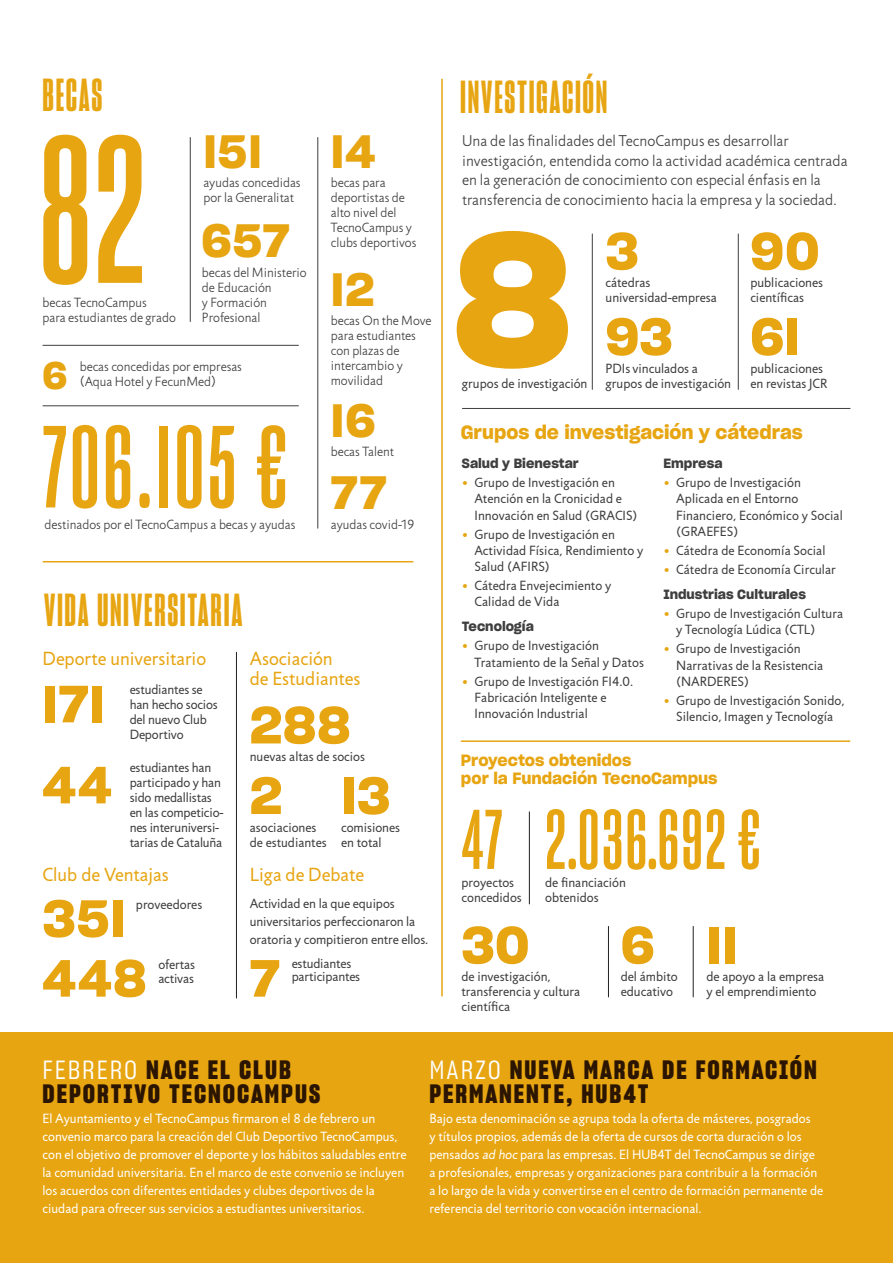
<style>
.page{position:relative;width:893px;height:1263px;background:#fff}
.page>*{position:absolute;margin:0;border:0;box-sizing:border-box;transform-origin:0 0}
.t1{font:204px "Sharp Grotesk Sm Bold 10";color:#e7a512}
.t2{font:185.1px "Sharp Grotesk Sm Bold 20";color:#e7a512}
.t3{font:113.7px "Sharp Grotesk Sm Bold 10";letter-spacing:.03em;color:#e7a512}
.t4{font:82.5px "Sharp Grotesk Sm Bold 10";letter-spacing:.025em;color:#e7a512}
.t5{font:51px/81px "Sharp Grotesk Sm Bold 20";letter-spacing:.02em;color:#e7a512}
.t6{font:45.6px "Sharp Grotesk Sm Bold 20";letter-spacing:.025em;color:#e7a512}
.t7{font:45px "Sharp Grotesk Bold 10";letter-spacing:.04em;color:#e7a512}
.t8{font:37.65px "Sharp Grotesk Sm Bold 20";color:#e7a512}
.t9{font:25.95px/24px "Sharp Grotesk Bold 15";letter-spacing:.075em;color:#2b1500}
.t10{font:19.2px/20.1px "Jigsaw";color:#e7a512}
.t11{font:18.75px "Sharp Grotesk Sm Bold 20";color:#e7a512}
.t12{font:15.9px/17.9px "Sharp Grotesk Sm Bold 20";color:#e7a512}
.t13{font:300 15.75px/19.5px "Jigsaw";letter-spacing:.005em;color:#3e3e3f}
.t14{font:13.5px/15px "Jigsaw";color:#3e3e3f}
.t15{font:13.5px/18px "Jigsaw";color:#fff}
.t16{font:300 13.5px/15px "Jigsaw";color:#3e3e3f}
.t17{font:13.05px "Sharp Grotesk Sm Bold 20";color:#3e3e3f}
.s1{color:#e7a512}
.s2{font-family:"Sharp Grotesk Book 15";color:#fff}
.s3{font-style:italic}
</style>
<div class="page">
<div style="left:0;top:1033px;width:893px;height:230px;background:#e7a512"></div>
<hr style="left:43px;top:561px;width:370px;height:1px;background:#e7a512">
<hr style="left:236px;top:652px;width:1px;height:346px;background:#231f20">
<hr style="left:529px;top:812px;width:1px;height:92px;background:#231f20">
<hr style="left:608px;top:926px;width:1px;height:71px;background:#231f20">
<hr style="left:693px;top:926px;width:1px;height:71px;background:#231f20">
<hr style="left:441px;top:79px;width:2px;height:917px;background:#e7a512">
<hr style="left:461px;top:740px;width:389px;height:2px;background:#e7a512">
<hr style="left:190px;top:137px;width:1px;height:185px;background:#3e3e3f">
<hr style="left:592px;top:234px;width:1px;height:155px;background:#3e3e3f">
<hr style="left:462px;top:408px;width:388px;height:1px;background:#3e3e3f">
<hr style="left:738px;top:234px;width:1px;height:155px;background:#3e3e3f">
<hr style="left:43px;top:405px;width:255px;height:1px;background:#3e3e3f">
<hr style="left:43px;top:345px;width:255px;height:1px;background:#3e3e3f">
<hr style="left:317px;top:137px;width:1px;height:391px;background:#3e3e3f">
<h3 class="t7" style="left:43px;top:68px;width:61px">BECAS</h3>
<h3 class="t7" style="left:460px;top:70px;width:149px">INVESTIGACIÓN</h3>
<h1 class="t1" style="left:38px;top:88px;width:109px">82</h1>
<p class="t16" style="left:43px;top:295px;width:135px">becas TecnoCampus<br>para estudiantes de grado</p>
<h3 class="t6" style="left:203px;top:115px;width:60px">I5I</h3>
<p class="t16" style="left:203px;top:175px;width:99px">ayudas concedidas por la Generalitat</p>
<h3 class="t6" style="left:202px;top:204px;width:90px">657</h3>
<p class="t16" style="left:202px;top:265px;width:106px">becas del Ministerio de Educación<br>y Formación<br>Profesional</p>
<h3 class="t8" style="left:43px;top:345px;width:26px">6</h3>
<p class="t16" style="left:80px;top:360px;width:164px">becas concedidas por empresas (Aqua Hotel y FecunMed)</p>
<h3 class="t3" style="left:43px;top:399px;width:247px">706.I05 €</h3>
<h3 class="t6" style="left:331px;top:115px;width:46px">I4</h3>
<p class="t16" style="left:331px;top:175px;width:87px">becas para deportistas de alto nivel del<br>TecnoCampus y clubs deportivos</p>
<h3 class="t6" style="left:331px;top:253px;width:45px">I2</h3>
<p class="t16" style="left:331px;top:313px;width:102px">becas On the Move para estudiantes con plazas de intercambio y movilidad</p>
<h3 class="t6" style="left:331px;top:384px;width:46px">I6</h3>
<p class="t16" style="left:331px;top:444px;width:65px">becas Talent</p>
<h3 class="t6" style="left:331px;top:456px;width:57px">77</h3>
<p class="t16" style="left:45px;top:517px;width:252px">destinados por el TecnoCampus a becas y ayudas</p>
<p class="t16" style="left:331px;top:517px;width:85px">ayudas covid-19</p>
<h3 class="t7" style="left:44px;top:583px;width:200px">VIDA UNIVERSITARIA</h3>
<h3 class="t10" style="left:43px;top:649px;width:165px">Deporte universitario</h3>
<h3 class="t10" style="left:250px;top:649px;width:112px">Asociación<br>de Estudiantes</h3>
<p class="t14" style="left:130px;top:682px;width:90px">estudiantes se han hecho socios del nuevo Club<br>Deportivo</p>
<p class="t14" style="left:130px;top:761px;width:95px">estudiantes han participado y han sido medallistas en las competicio&shy;nes interuniversi&shy;tarias de Cataluña</p>
<h3 class="t5" style="left:43px;top:660px;width:71px">I7I<br>44</h3>
<h3 class="t5" style="left:250px;top:681px;width:102px">288</h3>
<p class="t14" style="left:250px;top:750px;width:117px">nuevas altas de socios</p>
<h3 class="t5" style="left:250px;top:752px;width:34px">2</h3>
<p class="t14" style="left:250px;top:820px;width:78px">asociaciones de estudiantes</p>
<h3 class="t5" style="left:341px;top:752px;width:51px">I3</h3>
<p class="t14" style="left:341px;top:820px;width:61px">comisiones en total</p>
<h3 class="t10" style="left:43px;top:865px;width:128px">Club de Ventajas</h3>
<h3 class="t10" style="left:250px;top:865px;width:116px">Liga de Debate</h3>
<h3 class="t5" style="left:43px;top:875px;width:84px">35I</h3>
<p class="t14" style="left:136px;top:897px;width:68px">proveedores</p>
<p class="t14" style="left:250px;top:895px;width:167px;line-height:18px">Actividad en la que equipos universitarios perfeccionaron la</p>
<p class="t14" style="left:250px;top:933px;width:180px">oratoria y compitieron entre ellos.</p>
<h3 class="t5" style="left:43px;top:934px;width:105px">448</h3>
<p class="t14" style="left:158px;top:958px;width:38px;line-height:13.5px">ofertas activas</p>
<h3 class="t5" style="left:250px;top:934px;width:31px">7</h3>
<p class="t14" style="left:292px;top:957px;width:70px;line-height:13.5px">estudiantes participantes</p>
<p class="t13" style="left:462px;top:132px;width:387px">Una de las finalidades del TecnoCampus es desarrollar investigación, entendida como la actividad académica centrada en la generación de conocimiento con especial énfasis en la transferencia de conocimiento hacia la empresa y la sociedad.</p>
<h2 class="t2" style="left:453px;top:150px;width:121px">8</h2>
<p class="t14" style="left:462px;top:376px;width:127px">grupos de investigación</p>
<h3 class="t5" style="left:605px;top:207px;width:35px">3</h3>
<p class="t14" style="left:605px;top:276px;width:113px">cátedras universidad-empresa</p>
<h3 class="t5" style="left:605px;top:293px;width:69px">93</h3>
<p class="t14" style="left:605px;top:361px;width:127px">PDIs vinculados a grupos de investigación</p>
<h3 class="t5" style="left:750px;top:207px;width:71px">90</h3>
<p class="t14" style="left:750px;top:276px;width:74px">publicaciones científicas</p>
<h3 class="t5" style="left:750px;top:293px;width:51px">6I</h3>
<p class="t14" style="left:750px;top:361px;width:79px">publicaciones en revistas JCR</p>
<h3 class="t11" style="left:461px;top:417px;width:343px">Grupos de investigación y cátedras</h3>
<p class="t17" style="left:462px;top:453px;width:119px">Salud y Bienestar</p>
<p class="t14" style="left:475px;top:475px;width:165px;line-height:16.2px;text-indent:-13px"><span class="s1">•</span> Grupo de Investigación en<br>Atención en la Cronicidad e<br>Innovación en Salud (GRACIS)</p>
<p class="t14" style="left:475px;top:526px;width:170px;line-height:16.2px;text-indent:-13px"><span class="s1">•</span> Grupo de Investigación en<br>Actividad Física, Rendimiento y<br>Salud (AFIRS)</p>
<p class="t14" style="left:475px;top:578px;width:138px;line-height:16.2px;text-indent:-13px"><span class="s1">•</span> Cátedra Envejecimiento y<br>Calidad de Vida</p>
<p class="t17" style="left:462px;top:616px;width:74px">Tecnología</p>
<p class="t14" style="left:475px;top:638px;width:171px;line-height:16.2px;text-indent:-13px"><span class="s1">•</span> Grupo de Investigación<br>Tratamiento de la Señal y Datos</p>
<p class="t14" style="left:475px;top:673px;width:160px;line-height:16.2px;text-indent:-13px"><span class="s1">•</span> Grupo de Investigación FI4.0.<br>Fabricación Inteligente e<br>Innovación Industrial</p>
<p class="t17" style="left:663px;top:453px;width:61px">Empresa</p>
<p class="t14" style="left:676px;top:475px;width:168px;line-height:16.2px;text-indent:-13px"><span class="s1">•</span> Grupo de Investigación<br>Aplicada en el Entorno<br>Financiero, Económico y Social (GRAEFES)</p>
<p class="t14" style="left:663px;top:543px;width:164px"><span class="s1">•</span> Cátedra de Economía Social</p>
<p class="t14" style="left:663px;top:562px;width:174px"><span class="s1">•</span> Cátedra de Economía Circular</p>
<p class="t17" style="left:663px;top:583px;width:144px">Industrias Culturales</p>
<p class="t14" style="left:676px;top:606px;width:168px;line-height:16.2px;text-indent:-13px"><span class="s1">•</span> Grupo de Investigación Cultura y Tecnología Lúdica (CTL)</p>
<p class="t14" style="left:676px;top:641px;width:149px;line-height:16.2px;text-indent:-13px"><span class="s1">•</span> Grupo de Investigación<br>Narrativas de la Resistencia (NARDERES)</p>
<p class="t14" style="left:663px;top:693px;width:183px;line-height:16.2px;text-align:center"><span class="s1">•</span> Grupo de Investigación Sonido,<br>Silencio, Imagen y Tecnología</p>
<p class="t12" style="left:461px;top:750px;width:258px">Proyectos obtenidos<br>por la Fundación TecnoCampus</p>
<h3 class="t4" style="left:461px;top:790px;width:43px">47</h3>
<p class="t14" style="left:461px;top:875px;width:62px">proyectos concedidos</p>
<h3 class="t4" style="left:545px;top:790px;width:217px">2.036.692 €</h3>
<p class="t14" style="left:545px;top:875px;width:82px">de financiación obtenidos</p>
<h3 class="t5" style="left:461px;top:901px;width:69px">30</h3>
<p class="t14" style="left:461px;top:970px;width:120px">de investigación, transferencia y cultura científica</p>
<h3 class="t5" style="left:621px;top:901px;width:35px">6</h3>
<p class="t14" style="left:621px;top:970px;width:58px">del ámbito educativo</p>
<h3 class="t5" style="left:706px;top:901px;width:32px">II</h3>
<p class="t14" style="left:706px;top:970px;width:119px">de apoyo a la empresa y el emprendimiento</p>
<h3 class="t9" style="left:43px;top:1057px;width:279px"><span class="s2">FEBRERO</span> NACE EL CLUB<br>DEPORTIVO TECNOCAMPUS</h3>
<p class="t15" style="left:43px;top:1109px;width:366px">El Ayuntamiento y el TecnoCampus firmaron el 8 de febrero un convenio marco para la creación del Club Deportivo TecnoCampus, con el objetivo de promover el deporte y los hábitos saludables entre la comunidad universitaria. En el marco de este convenio se incluyen los acuerdos con diferentes entidades y clubes deportivos de la ciudad para ofrecer sus servicios a estudiantes universitarios.</p>
<h3 class="t9" style="left:429px;top:1057px;width:389px"><span class="s2">MA RZO</span> NUEVA MARCA DE FORMACIÓN<br>PERMANENTE, HUB4T</h3>
<p class="t15" style="left:429px;top:1109px;width:395px">Bajo esta denominación se agrupa toda la oferta de másteres, posgrados<br>y títulos propios, además de la oferta de cursos de corta duración o los pensados <span class="s3">ad hoc</span> para las empresas. El HUB4T del TecnoCampus se dirige a profesionales, empresas y organizaciones para contribuir a la formación a lo largo de la vida y convertirse en el centro de formación permanente de referencia del territorio con vocación internacional.</p>
</div>
